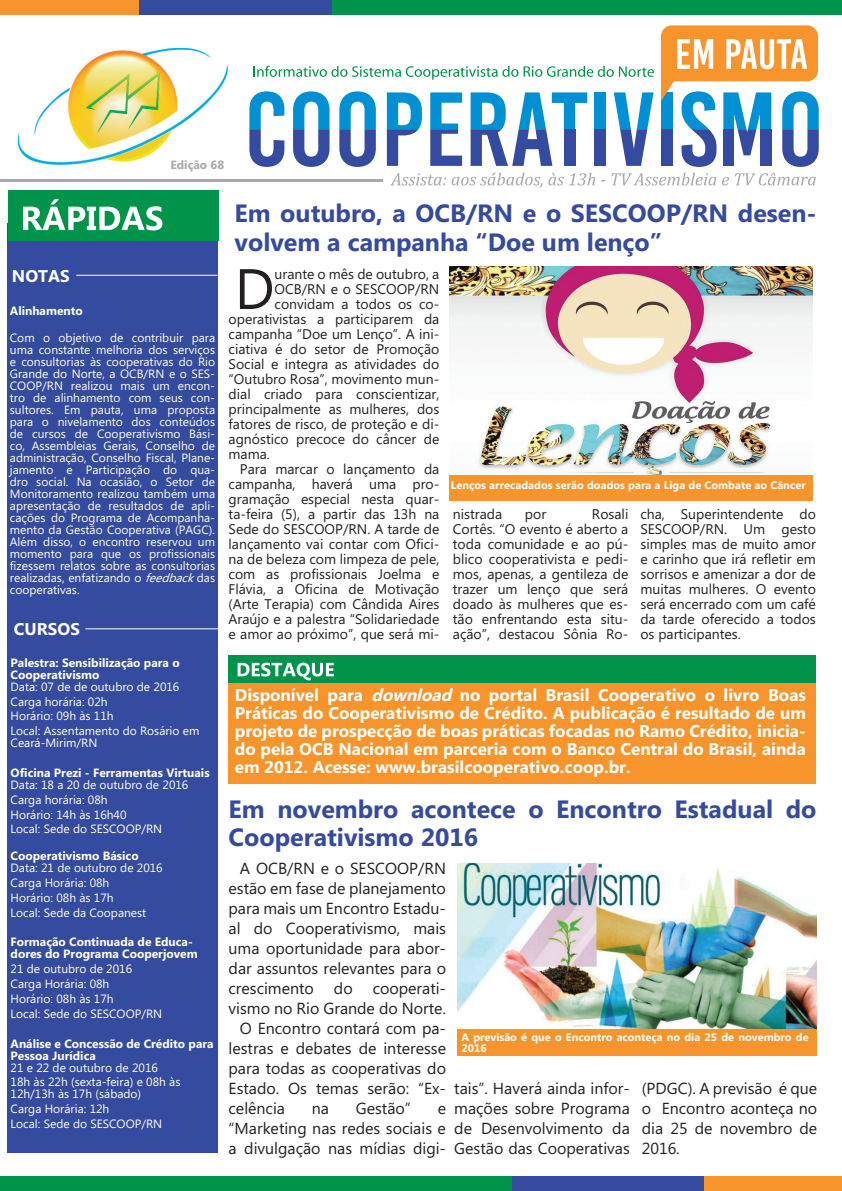
<style>
.page{position:relative;width:842px;height:1191px;background:#fff}
.page>*{position:absolute;margin:0;border:0;box-sizing:border-box;transform-origin:0 0}
.TEXTOS{font:56.8px "Microsoft Phags Pa";color:#231f20}
.TÍTULO{font:700 25px/28px "Microsoft Phags Pa";color:#354b9f}
.Título_-_Materia_Men{font:700 25px/28px "Microsoft Phags Pa";color:#354b9f}
.DESTAQUES{font:700 17px/18px "Microsoft Phags Pa";color:#fff;text-align:justify}
.TEXTOS-2{font:16px/20px "Microsoft Phags Pa";color:#231f20;text-align:justify}
.TEXTOS-3{font:14px/15px "Microsoft Phags Pa";color:#231f20;text-align:justify}
.CURSOS_NOTAS{font:12px/12px "Microsoft Phags Pa";color:#fff}
.CURSOS_NOTAS-2{font:700 12px/12px "Microsoft Phags Pa";color:#fff}
.PARABÉNS{font:700 12px "Microsoft Phags Pa";color:#a8a9ad}
.LEGENDAS_ESQ{font:700 11px/11px "Microsoft Phags Pa";letter-spacing:.005em;color:#fff}
.s1{font-style:italic}
.s2{font-weight:400}
.s3{font-weight:700}
</style>
<div class="page">
<div style="left:229px;top:682px;width:587px;height:101px;background:#f7952c"></div>
<div style="left:594px;top:92px;width:12px;height:37px;background:#0090d3"></div>
<svg style="left:249px;top:91px;width:35px;height:76px"></svg>
<svg style="left:293px;top:91px;width:37px;height:76px"></svg>
<svg style="left:339px;top:91px;width:37px;height:76px"></svg>
<svg style="left:387px;top:92px;width:35px;height:74px"></svg>
<svg style="left:430px;top:92px;width:32px;height:74px"></svg>
<svg style="left:471px;top:92px;width:116px;height:74px"></svg>
<div style="left:564px;top:129px;width:11px;height:37px;background:#354b9f"></div>
<div style="left:594px;top:129px;width:12px;height:37px;background:#354b9f"></div>
<svg style="left:614px;top:92px;width:40px;height:74px"></svg>
<hr style="left:0;top:179px;width:383px;height:2px;background:#a8a9ad">
<svg style="left:661px;top:25px;width:158px;height:142px"></svg>
<svg style="left:254px;top:66px;width:264px;height:14px"></svg>
<svg style="left:524px;top:66px;width:130px;height:11px"></svg>
<img style="left:17px;top:48px;width:211px;height:117px">
<div style="left:332px;top:0;width:510px;height:14px;background:#00944b"></div>
<div style="left:138px;top:0;width:194px;height:14px;background:#354b9f"></div>
<div style="left:1px;top:0;width:138px;height:14px;background:#f7952c"></div>
<div style="left:7px;top:223px;width:211px;height:929px;background:#354b9f"></div>
<img style="left:450px;top:267px;width:363px;height:208px">
<div style="left:8px;top:190px;width:211px;height:51px;background:#00944b"></div>
<div style="left:229px;top:655px;width:587px;height:27px;background:#00944b"></div>
<svg style="left:23px;top:199px;width:139px;height:31px"></svg>
<hr style="left:85px;top:628px;width:133px;height:1px;background:#fff">
<img style="left:457px;top:863px;width:360px;height:166px">
<svg style="left:238px;top:662px;width:96px;height:18px"></svg>
<div style="left:0;top:1176px;width:513px;height:15px;background:#00944b"></div>
<div style="left:513px;top:1176px;width:192px;height:15px;background:#354b9f"></div>
<div style="left:705px;top:1176px;width:137px;height:15px;background:#f7952c"></div>
<div style="left:449px;top:475px;width:364px;height:25px;background:#f7952c"></div>
<div style="left:457px;top:1029px;width:360px;height:26px;background:#f7952c"></div>
<svg style="left:391px;top:173px;width:55px;height:12px"></svg>
<svg style="left:452px;top:173px;width:90px;height:15px"></svg>
<svg style="left:548px;top:173px;width:47px;height:12px"></svg>
<svg style="left:611px;top:173px;width:105px;height:12px"></svg>
<svg style="left:722px;top:177px;width:7px;height:8px"></svg>
<svg style="left:735px;top:173px;width:81px;height:12px"></svg>
<hr style="left:76px;top:275px;width:142px;height:1px;background:#fff">
<p class="PARABÉNS" style="left:170px;top:156px;width:55px">Edição 68</p>
<p class="TÍTULO" style="left:234px;top:198px;width:584px">Em outubro, a OCB/RN e o SESCOOP/RN desen&shy;volvem a campanha “Doe um lenço”</p>
<p class="DESTAQUES" style="left:12px;top:266px;width:59px">NOTAS</p>
<p class="CURSOS_NOTAS-2" style="left:10px;top:304px;width:74px">Alinhamento</p>
<p class="CURSOS_NOTAS" style="left:10px;top:331px;width:207px;text-align:justify">Com o objetivo de contribuir para uma constante melhoria dos serviços e consultorias às cooperativas do Rio Grande do Norte, a OCB/RN e o SES-COOP/RN realizou mais um encon&shy;tro de alinhamento com seus con&shy;sultores. Em pauta, uma proposta para o nivelamento dos conteúdos de cursos de Cooperativismo Bási&shy;co, Assembleias Gerais, Conselho de administração, Conselho Fiscal, Plane&shy;jamento e Participação do qua&shy;dro social. Na ocasião, o Setor de Monitoramento realizou também uma apresentação de resultados de apli&shy;cações do Programa de Acompanha&shy;mento da Gestão Cooperativa (PAGC).<br>Além disso, o encontro reservou um momento para que os profissionais fizessem relatos sobre as consultorias realizadas, enfatizando o <span class="s1">feedback</span>das cooperativas.</p>
<p class="DESTAQUES" style="left:14px;top:619px;width:67px">CURSOS</p>
<p class="CURSOS_NOTAS-2" style="left:11px;top:656px;width:171px">Palestra: Sensibilização para o<br>Cooperativismo<br><span class="s2">Data: 07 de de outubro de 2016</span></p>
<p class="CURSOS_NOTAS" style="left:11px;top:694px;width:99px">Carga horária: 02h</p>
<p class="CURSOS_NOTAS" style="left:11px;top:709px;width:105px">Horário: 09h às 11h</p>
<p class="CURSOS_NOTAS" style="left:11px;top:724px;width:190px">Local: Assentamento do Rosário em<br>Ceará-Mirim/RN</p>
<p class="CURSOS_NOTAS-2" style="left:11px;top:766px;width:201px">Oficina Prezi - Ferramentas Virtuais<br><span class="s2">Data: 18 a 20 de outubro de 2016</span></p>
<p class="CURSOS_NOTAS" style="left:11px;top:793px;width:99px">Carga horária: 08h</p>
<p class="CURSOS_NOTAS" style="left:11px;top:807px;width:118px">Horário: 14h às 16h40</p>
<p class="CURSOS_NOTAS" style="left:11px;top:822px;width:153px">Local: Sede do SESCOOP/RN</p>
<p class="CURSOS_NOTAS" style="left:11px;top:849px;width:154px"><span class="s3">Cooperativismo Básico<br></span>Data: 21 de outubro de 2016</p>
<p class="CURSOS_NOTAS" style="left:11px;top:876px;width:100px">Carga Horária: 08h</p>
<p class="CURSOS_NOTAS" style="left:11px;top:891px;width:105px">Horário: 08h às 17h</p>
<p class="CURSOS_NOTAS" style="left:11px;top:906px;width:137px">Local: Sede da Coopanest</p>
<p class="CURSOS_NOTAS-2" style="left:11px;top:935px;width:189px">Formação Continuada de Educa&shy;dores do Programa Cooperjovem</p>
<p class="CURSOS_NOTAS" style="left:11px;top:962px;width:123px">21 de outubro de 2016</p>
<p class="CURSOS_NOTAS" style="left:11px;top:977px;width:100px">Carga Horária: 08h</p>
<p class="CURSOS_NOTAS" style="left:11px;top:992px;width:105px">Horário: 08h às 17h</p>
<p class="CURSOS_NOTAS" style="left:11px;top:1007px;width:153px">Local: Sede do SESCOOP/RN</p>
<p class="CURSOS_NOTAS-2" style="left:11px;top:1036px;width:205px">Análise e Concessão de Crédito para<br>Pessoa Jurídica<br><span class="s2">21 e 22 de outubro de 2016</span></p>
<p class="CURSOS_NOTAS" style="left:11px;top:1075px;width:171px">18h às 22h (sexta-feira) e 08h às<br>12h/13h às 17h (sábado)</p>
<p class="CURSOS_NOTAS" style="left:11px;top:1102px;width:100px">Carga Horária: 12h</p>
<p class="CURSOS_NOTAS" style="left:11px;top:1117px;width:153px">Local: Sede do SESCOOP/RN</p>
<p class="TEXTOS" style="left:235px;top:250px;width:41px">D</p>
<p class="TEXTOS-3" style="left:275px;top:266px;width:166px">urante o mês de outubro, a</p>
<p class="TEXTOS-3" style="left:275px;top:281px;width:166px">OCB/RN e o SESCOOP/RN</p>
<p class="TEXTOS-3" style="left:275px;top:296px;width:166px">convidam a todos os co-</p>
<p class="TEXTOS-3" style="left:229px;top:311px;width:212px">operativistas a participarem da</p>
<p class="TEXTOS-3" style="left:229px;top:326px;width:212px">campanha “Doe um Lenço”. A ini-</p>
<p class="TEXTOS-3" style="left:229px;top:341px;width:212px">ciativa é do setor de Promoção</p>
<p class="TEXTOS-3" style="left:229px;top:356px;width:212px">Social e integra as atividades do</p>
<p class="TEXTOS-3" style="left:229px;top:371px;width:212px">“Outubro Rosa”, movimento mun-</p>
<p class="TEXTOS-3" style="left:229px;top:386px;width:212px">dial criado para conscientizar,</p>
<p class="TEXTOS-3" style="left:229px;top:401px;width:212px">principalmente as mulheres, dos</p>
<p class="TEXTOS-3" style="left:229px;top:416px;width:212px">fatores de risco, de proteção e di-</p>
<p class="TEXTOS-3" style="left:229px;top:431px;width:212px">agnóstico precoce do câncer de</p>
<p class="TEXTOS-3" style="left:229px;top:446px;width:43px">mama.</p>
<p class="TEXTOS-3" style="left:229px;top:461px;width:212px;text-indent:11px">Para marcar o lançamento da campanha, haverá uma pro&shy;gramação especial nesta quar&shy;ta-feira (5), a partir das 13h na Sede do SESCOOP/RN. A tarde de lançamento vai contar com Ofici&shy;na de beleza com limpeza de pele, com as profissionais Joelma e Flávia, a Oficina de Motivação (Arte Terapia) com Cândida Aires Araújo e a palestra “Solidariedade e amor ao próximo”, que será mi-</p>
<p class="LEGENDAS_ESQ" style="left:451px;top:478px;width:356px">Lenços arrecadados serão doados para a Liga de Combate ao Câncer</p>
<p class="TEXTOS-3" style="left:453px;top:506px;width:177px;text-indent:139px">Rosali Cortês. “O evento é aberto a toda comunidade e ao pú&shy;blico cooperativista e pedi&shy;mos, apenas, a gentileza de trazer um lenço que será doado às mulheres que es&shy;tão enfrentando esta situ&shy;ação”, destacou Sônia Ro-</p>
<p class="TEXTOS-3" style="left:640px;top:506px;width:177px">cha, Superintendente do SESCOOP/RN. Um gesto simples mas de muito amor e carinho que irá refletir em sorrisos e amenizar a dor de muitas mulheres. O evento será encerrado com um café da tarde oferecido a todos os participantes.</p>
<p class="TEXTOS-3" style="left:453px;top:506px;width:51px">nistrada</p>
<p class="TEXTOS-3" style="left:525px;top:506px;width:23px">por</p>
<p class="DESTAQUES" style="left:235px;top:685px;width:573px">Disponível para <span class="s1">download</span> no portal Brasil Cooperativo o livro Boas Práticas do Cooperativismo de Crédito. A publicação é resultado de um projeto de prospecção de boas práticas focadas no Ramo Crédito, inicia&shy;do pela OCB Nacional em parceria com o Banco Central do Brasil, ainda em 2012. Acesse: www.brasilcooperativo.coop.br.</p>
<p class="Título_-_Materia_Men" style="left:229px;top:794px;width:589px">Em novembro acontece o Encontro Estadual do<br>Cooperativismo 2016</p>
<p class="TEXTOS-2" style="left:229px;top:857px;width:219px;text-indent:11px">A OCB/RN e o SESCOOP/RN estão em fase de planejamento para mais um Encontro Estadu&shy;al do Cooperativismo, mais uma oportunidade para abor&shy;dar assuntos relevantes para o crescimento do cooperati&shy;vismo no Rio Grande do Norte.</p>
<p class="TEXTOS-2" style="left:229px;top:1017px;width:219px;text-indent:11px">O Encontro contará com pa&shy;lestras e debates de interesse para todas as cooperativas do Estado. Os temas serão: “Ex&shy;celência</p>
<p class="LEGENDAS_ESQ" style="left:461px;top:1031px;width:349px">A previsão é que o Encontro aconteça no dia 25 de novembro de<br>2016</p>
<p class="TEXTOS-2" style="left:454px;top:1077px;width:177px">tais”. Haverá ainda infor&shy;mações sobre Programa de Desenvolvimento da Gestão das Cooperativas</p>
<p class="TEXTOS-2" style="left:642px;top:1077px;width:177px">(PDGC). A previsão é que o Encontro aconteça no dia 25 de novembro de 2016.</p>
<p class="TEXTOS-2" style="left:312px;top:1097px;width:19px">na</p>
<p class="TEXTOS-2" style="left:356px;top:1097px;width:57px">Gestão”</p>
<p class="TEXTOS-2" style="left:229px;top:1097px;width:219px;text-indent:209px">e “Marketing nas redes sociais e a divulgação nas mídias digi-</p>
</div>
